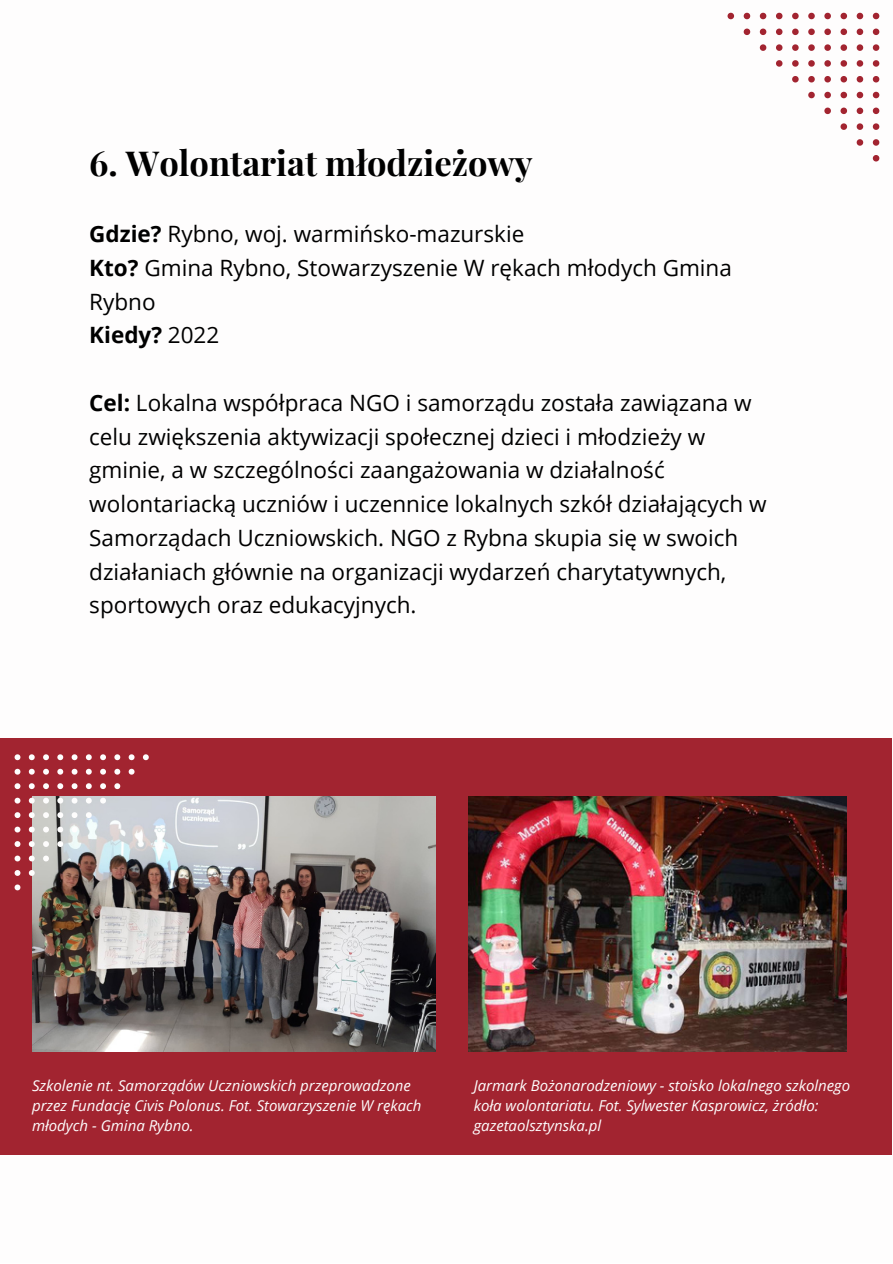
<style>
.page{position:relative;width:893px;height:1264px;background:#fff}
.page>*{position:absolute;margin:0;border:0;box-sizing:border-box;transform-origin:0 0}
.t1{font:700 34.5px "Playfair Display";color:#000}
.t2{font:22.5px/33.8px "Open Sans";color:#000}
.t3{font:italic 15px/20.2px "Open Sans";color:#fefdfd}
.s1{font-weight:700}
</style>
<div class="page">
<div style="left:0;top:738px;width:891px;height:416px;background:#a22430"></div>
<svg style="left:872px;top:155px;width:7px;height:6px"></svg>
<svg style="left:872px;top:139px;width:7px;height:7px"></svg>
<svg style="left:856px;top:139px;width:7px;height:7px"></svg>
<svg style="left:872px;top:123px;width:7px;height:7px"></svg>
<svg style="left:856px;top:123px;width:7px;height:7px"></svg>
<svg style="left:840px;top:123px;width:7px;height:7px"></svg>
<svg style="left:872px;top:108px;width:7px;height:6px"></svg>
<svg style="left:856px;top:108px;width:7px;height:6px"></svg>
<svg style="left:840px;top:108px;width:7px;height:6px"></svg>
<svg style="left:824px;top:108px;width:6px;height:6px"></svg>
<svg style="left:872px;top:92px;width:7px;height:6px"></svg>
<svg style="left:856px;top:92px;width:7px;height:6px"></svg>
<svg style="left:840px;top:92px;width:7px;height:6px"></svg>
<svg style="left:824px;top:92px;width:6px;height:6px"></svg>
<svg style="left:808px;top:92px;width:6px;height:6px"></svg>
<svg style="left:872px;top:76px;width:7px;height:6px"></svg>
<svg style="left:856px;top:76px;width:7px;height:6px"></svg>
<svg style="left:840px;top:76px;width:7px;height:6px"></svg>
<svg style="left:824px;top:76px;width:6px;height:6px"></svg>
<svg style="left:808px;top:76px;width:6px;height:6px"></svg>
<svg style="left:792px;top:76px;width:6px;height:6px"></svg>
<svg style="left:872px;top:60px;width:7px;height:7px"></svg>
<svg style="left:856px;top:60px;width:7px;height:7px"></svg>
<svg style="left:840px;top:60px;width:7px;height:7px"></svg>
<svg style="left:824px;top:60px;width:6px;height:7px"></svg>
<svg style="left:808px;top:60px;width:6px;height:7px"></svg>
<svg style="left:792px;top:60px;width:6px;height:7px"></svg>
<svg style="left:776px;top:60px;width:6px;height:7px"></svg>
<svg style="left:872px;top:44px;width:7px;height:7px"></svg>
<svg style="left:856px;top:44px;width:7px;height:7px"></svg>
<svg style="left:840px;top:44px;width:7px;height:7px"></svg>
<svg style="left:824px;top:44px;width:6px;height:7px"></svg>
<svg style="left:808px;top:44px;width:6px;height:7px"></svg>
<svg style="left:792px;top:44px;width:6px;height:7px"></svg>
<svg style="left:776px;top:44px;width:6px;height:7px"></svg>
<svg style="left:759px;top:44px;width:7px;height:7px"></svg>
<svg style="left:872px;top:29px;width:7px;height:6px"></svg>
<svg style="left:856px;top:29px;width:7px;height:6px"></svg>
<svg style="left:840px;top:29px;width:7px;height:6px"></svg>
<svg style="left:824px;top:29px;width:6px;height:6px"></svg>
<svg style="left:808px;top:29px;width:6px;height:6px"></svg>
<svg style="left:792px;top:29px;width:6px;height:6px"></svg>
<svg style="left:776px;top:29px;width:6px;height:6px"></svg>
<svg style="left:759px;top:29px;width:7px;height:6px"></svg>
<svg style="left:743px;top:29px;width:7px;height:6px"></svg>
<svg style="left:872px;top:13px;width:7px;height:6px"></svg>
<svg style="left:856px;top:13px;width:7px;height:6px"></svg>
<svg style="left:840px;top:13px;width:7px;height:6px"></svg>
<svg style="left:824px;top:13px;width:6px;height:6px"></svg>
<svg style="left:808px;top:13px;width:6px;height:6px"></svg>
<svg style="left:792px;top:13px;width:6px;height:6px"></svg>
<svg style="left:776px;top:13px;width:6px;height:6px"></svg>
<svg style="left:759px;top:13px;width:7px;height:6px"></svg>
<svg style="left:743px;top:13px;width:7px;height:6px"></svg>
<svg style="left:727px;top:13px;width:7px;height:6px"></svg>
<img style="left:32px;top:797px;width:404px;height:254px">
<svg style="left:143px;top:754px;width:6px;height:6px"></svg>
<svg style="left:129px;top:754px;width:5px;height:6px"></svg>
<svg style="left:129px;top:768px;width:5px;height:6px"></svg>
<svg style="left:114px;top:754px;width:6px;height:6px"></svg>
<svg style="left:114px;top:768px;width:6px;height:6px"></svg>
<svg style="left:114px;top:783px;width:6px;height:6px"></svg>
<svg style="left:100px;top:754px;width:6px;height:6px"></svg>
<svg style="left:100px;top:768px;width:6px;height:6px"></svg>
<svg style="left:100px;top:783px;width:6px;height:6px"></svg>
<svg style="left:100px;top:797px;width:6px;height:6px"></svg>
<svg style="left:86px;top:754px;width:6px;height:6px"></svg>
<svg style="left:86px;top:768px;width:6px;height:6px"></svg>
<svg style="left:86px;top:783px;width:6px;height:6px"></svg>
<svg style="left:86px;top:797px;width:6px;height:6px"></svg>
<svg style="left:86px;top:812px;width:6px;height:6px"></svg>
<svg style="left:72px;top:754px;width:5px;height:6px"></svg>
<svg style="left:72px;top:768px;width:5px;height:6px"></svg>
<svg style="left:72px;top:783px;width:5px;height:6px"></svg>
<svg style="left:72px;top:797px;width:5px;height:6px"></svg>
<svg style="left:72px;top:812px;width:5px;height:6px"></svg>
<svg style="left:72px;top:826px;width:5px;height:6px"></svg>
<svg style="left:57px;top:754px;width:6px;height:6px"></svg>
<svg style="left:57px;top:768px;width:6px;height:6px"></svg>
<svg style="left:57px;top:783px;width:6px;height:6px"></svg>
<svg style="left:57px;top:797px;width:6px;height:6px"></svg>
<svg style="left:57px;top:812px;width:6px;height:6px"></svg>
<svg style="left:57px;top:826px;width:6px;height:6px"></svg>
<svg style="left:57px;top:841px;width:6px;height:6px"></svg>
<svg style="left:43px;top:754px;width:6px;height:6px"></svg>
<svg style="left:43px;top:768px;width:6px;height:6px"></svg>
<svg style="left:43px;top:783px;width:6px;height:6px"></svg>
<svg style="left:43px;top:797px;width:6px;height:6px"></svg>
<svg style="left:43px;top:812px;width:6px;height:6px"></svg>
<svg style="left:43px;top:826px;width:6px;height:6px"></svg>
<svg style="left:43px;top:841px;width:6px;height:6px"></svg>
<svg style="left:43px;top:855px;width:6px;height:6px"></svg>
<svg style="left:29px;top:754px;width:6px;height:6px"></svg>
<svg style="left:29px;top:768px;width:6px;height:6px"></svg>
<svg style="left:29px;top:783px;width:6px;height:6px"></svg>
<svg style="left:29px;top:797px;width:6px;height:6px"></svg>
<svg style="left:29px;top:812px;width:6px;height:6px"></svg>
<svg style="left:29px;top:826px;width:6px;height:6px"></svg>
<svg style="left:29px;top:841px;width:6px;height:6px"></svg>
<svg style="left:29px;top:855px;width:6px;height:6px"></svg>
<svg style="left:29px;top:870px;width:6px;height:5px"></svg>
<svg style="left:15px;top:754px;width:5px;height:6px"></svg>
<svg style="left:15px;top:768px;width:5px;height:6px"></svg>
<svg style="left:15px;top:783px;width:5px;height:6px"></svg>
<svg style="left:15px;top:797px;width:5px;height:6px"></svg>
<svg style="left:15px;top:812px;width:5px;height:6px"></svg>
<svg style="left:15px;top:826px;width:5px;height:6px"></svg>
<svg style="left:15px;top:841px;width:5px;height:6px"></svg>
<svg style="left:15px;top:855px;width:5px;height:6px"></svg>
<svg style="left:15px;top:870px;width:5px;height:5px"></svg>
<svg style="left:15px;top:884px;width:5px;height:6px"></svg>
<img style="left:468px;top:797px;width:378px;height:254px">
<h1 class="t1" style="left:89px;top:138px;width:445px">6. Wolontariat młodzieżowy</h1>
<p class="t2" style="left:89px;top:216px;width:644px"><span class="s1">Gdzie?</span> Rybno, woj. warmińsko-mazurskie<br><span class="s1">Kto?</span> Gmina Rybno, Stowarzyszenie W rękach młodych Gmina<br>Rybno<br><span class="s1">Kiedy?</span> 2022</p>
<p class="t2" style="left:89px;top:385px;width:678px"><span class="s1">Cel:</span> Lokalna współpraca NGO i samorządu została zawiązana w celu zwiększenia aktywizacji społecznej dzieci i młodzieży w gminie, a w szczególności zaangażowania w działalność wolontariacką uczniów i uczennice lokalnych szkół działających w Samorządach Uczniowskich. NGO z Rybna skupia się w swoich działaniach głównie na organizacji wydarzeń charytatywnych, sportowych oraz edukacyjnych.</p>
<p class="t3" style="left:32px;top:1074px;width:391px">Szkolenie nt. Samorządów Uczniowskich przeprowadzone przez Fundację Civis Polonus. Fot. Stowarzyszenie W rękach młodych - Gmina Rybno.</p>
<p class="t3" style="left:473px;top:1074px;width:378px">Jarmark Bożonarodzeniowy - stoisko lokalnego szkolnego koła wolontariatu. Fot. Sylwester Kasprowicz, żródło: gazetaolsztynska.pl</p>
</div>
